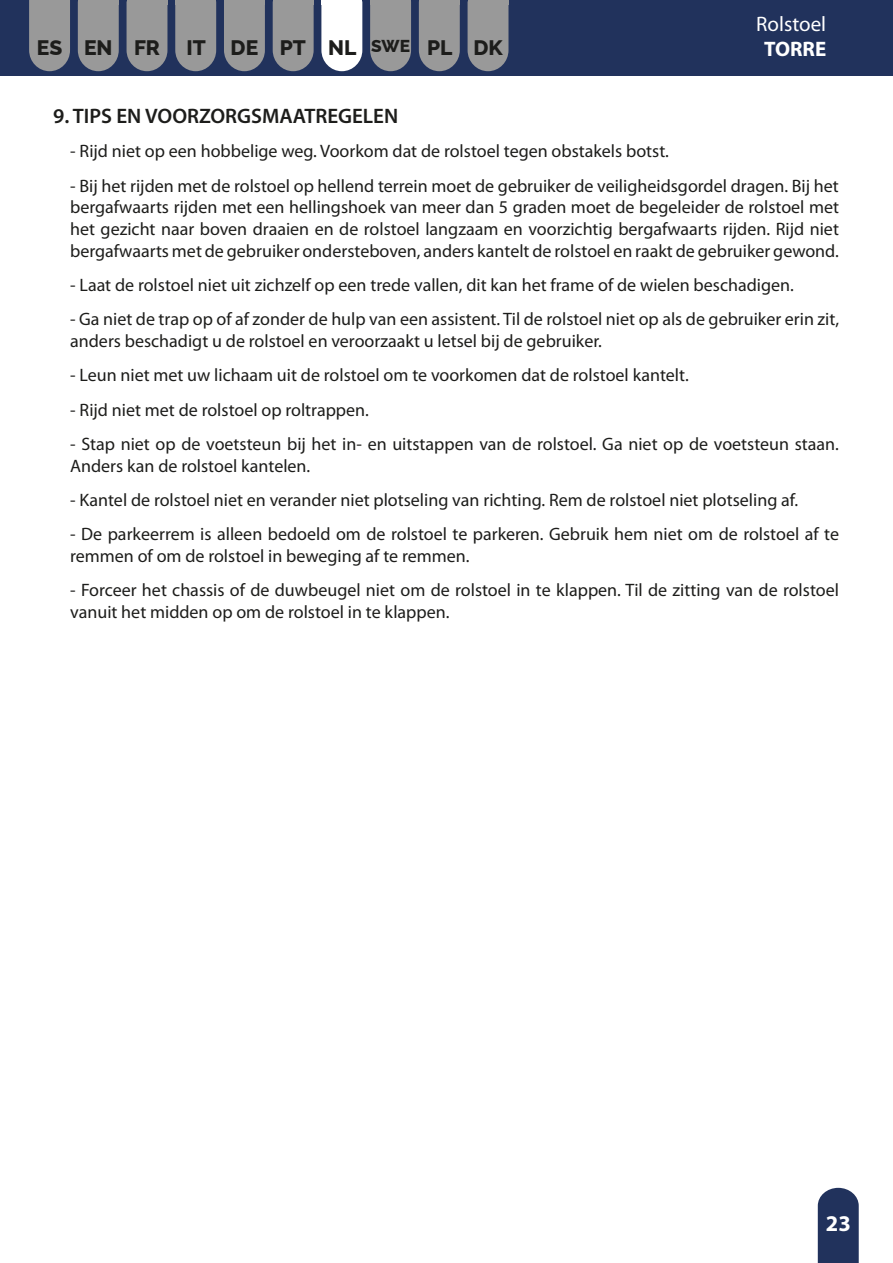
<style>
.page{position:relative;width:893px;height:1263px;background:#fff}
.page>*{position:absolute;margin:0;border:0;box-sizing:border-box;transform-origin:0 0}
.t1{font:700 22.5px "Myriad Pro";color:#fff}
.t2{font:600 21px "Myriad Pro";color:#1d1d1b}
.t3{font:800 21px "Raleway";color:#1d1d1b}
.t4{font:21px "Myriad Pro";color:#fff}
.t5{font:700 21px "Myriad Pro";color:#fff}
.t6{font:18px/21.6px "Myriad Pro";color:#1d1d1b}
.s1{font-size:17.25px}
</style>
<div class="page">
<div style="left:0;top:1px;width:893px;height:75px;background:#21325c"></div>
<svg style="left:29px;top:0;width:41px;height:71px;background:#8f9094"></svg>
<div style="left:37px;top:35px;width:26px;height:20px;background:#999"></div>
<div style="left:127px;top:4px;width:40px;height:67px;background:#999"></div>
<hr style="left:127px;top:0;width:40px;height:4px;background:#999">
<svg style="left:78px;top:4px;width:41px;height:67px;background:#909194"></svg>
<hr style="left:78px;top:0;width:41px;height:4px;background:#999">
<svg style="left:321px;top:4px;width:41px;height:67px;background:#eaecf0"></svg>
<div style="left:328px;top:35px;width:28px;height:20px;background:#fff"></div>
<hr style="left:321px;top:0;width:41px;height:4px;background:#fff">
<div style="left:468px;top:4px;width:40px;height:67px;background:#999"></div>
<hr style="left:468px;top:0;width:40px;height:4px;background:#999">
<svg style="left:273px;top:4px;width:41px;height:67px;background:#909194"></svg>
<hr style="left:273px;top:0;width:41px;height:4px;background:#999">
<svg style="left:419px;top:4px;width:41px;height:67px;background:#909194"></svg>
<hr style="left:419px;top:0;width:41px;height:4px;background:#999">
<svg style="left:224px;top:4px;width:41px;height:67px;background:#909294"></svg>
<hr style="left:224px;top:0;width:41px;height:4px;background:#999">
<svg style="left:370px;top:4px;width:41px;height:67px;background:#909194"></svg>
<hr style="left:370px;top:0;width:41px;height:4px;background:#999">
<svg style="left:175px;top:4px;width:41px;height:67px;background:#909194"></svg>
<hr style="left:175px;top:0;width:41px;height:4px;background:#999">
<svg style="left:818px;top:1188px;width:41px;height:75px;background:#2d3d64"></svg>
<p class="t4" style="left:756px;top:11px;width:72px">Rolstoel</p>
<p class="t3" style="left:37px;top:30px;width:125px">ES EN FR</p>
<p class="t3" style="left:186px;top:30px;width:318px">IT DE PT NL <span class="s1">SWE</span> PL DK</p>
<p class="t5" style="left:764px;top:35px;width:64px">TORRE</p>
<p class="t2" style="left:53px;top:103px;width:347px">9. TIPS EN VOORZORGSMAATREGELEN</p>
<p class="t6" style="left:70px;top:140px;width:600px">- Rijd niet op een hobbelige weg. Voorkom dat de rolstoel tegen obstakels botst.</p>
<p class="t6" style="left:70px;top:175px;width:770px;text-align:justify">- Bij het rijden met de rolstoel op hellend terrein moet de gebruiker de veiligheidsgordel dragen. Bij het bergafwaarts rijden met een hellingshoek van meer dan 5 graden moet de begeleider de rolstoel met het gezicht naar boven draaien en de rolstoel langzaam en voorzichtig bergafwaarts rijden. Rijd niet bergafwaarts met de gebruiker ondersteboven, anders kantelt de rolstoel en raakt de gebruiker gewond.</p>
<p class="t6" style="left:70px;top:274px;width:725px">- Laat de rolstoel niet uit zichzelf op een trede vallen, dit kan het frame of de wielen beschadigen.</p>
<p class="t6" style="left:70px;top:308px;width:770px">- Ga niet de trap op of af zonder de hulp van een assistent. Til de rolstoel niet op als de gebruiker erin zit, anders beschadigt u de rolstoel en veroorzaakt u letsel bij de gebruiker.</p>
<p class="t6" style="left:70px;top:364px;width:620px">- Leun niet met uw lichaam uit de rolstoel om te voorkomen dat de rolstoel kantelt.</p>
<p class="t6" style="left:70px;top:398px;width:300px">- Rijd niet met de rolstoel op roltrappen.</p>
<p class="t6" style="left:70px;top:433px;width:770px">- Stap niet op de voetsteun bij het in- en uitstappen van de rolstoel. Ga niet op de voetsteun staan.<br>Anders kan de rolstoel kantelen.</p>
<p class="t6" style="left:70px;top:489px;width:730px">- Kantel de rolstoel niet en verander niet plotseling van richting. Rem de rolstoel niet plotseling af.</p>
<p class="t6" style="left:70px;top:523px;width:770px">- De parkeerrem is alleen bedoeld om de rolstoel te parkeren. Gebruik hem niet om de rolstoel af te remmen of om de rolstoel in beweging af te remmen.</p>
<p class="t6" style="left:70px;top:579px;width:770px">- Forceer het chassis of de duwbeugel niet om de rolstoel in te klappen. Til de zitting van de rolstoel vanuit het midden op om de rolstoel in te klappen.</p>
<p class="t1" style="left:826px;top:1209px;width:26px">23</p>
</div>
